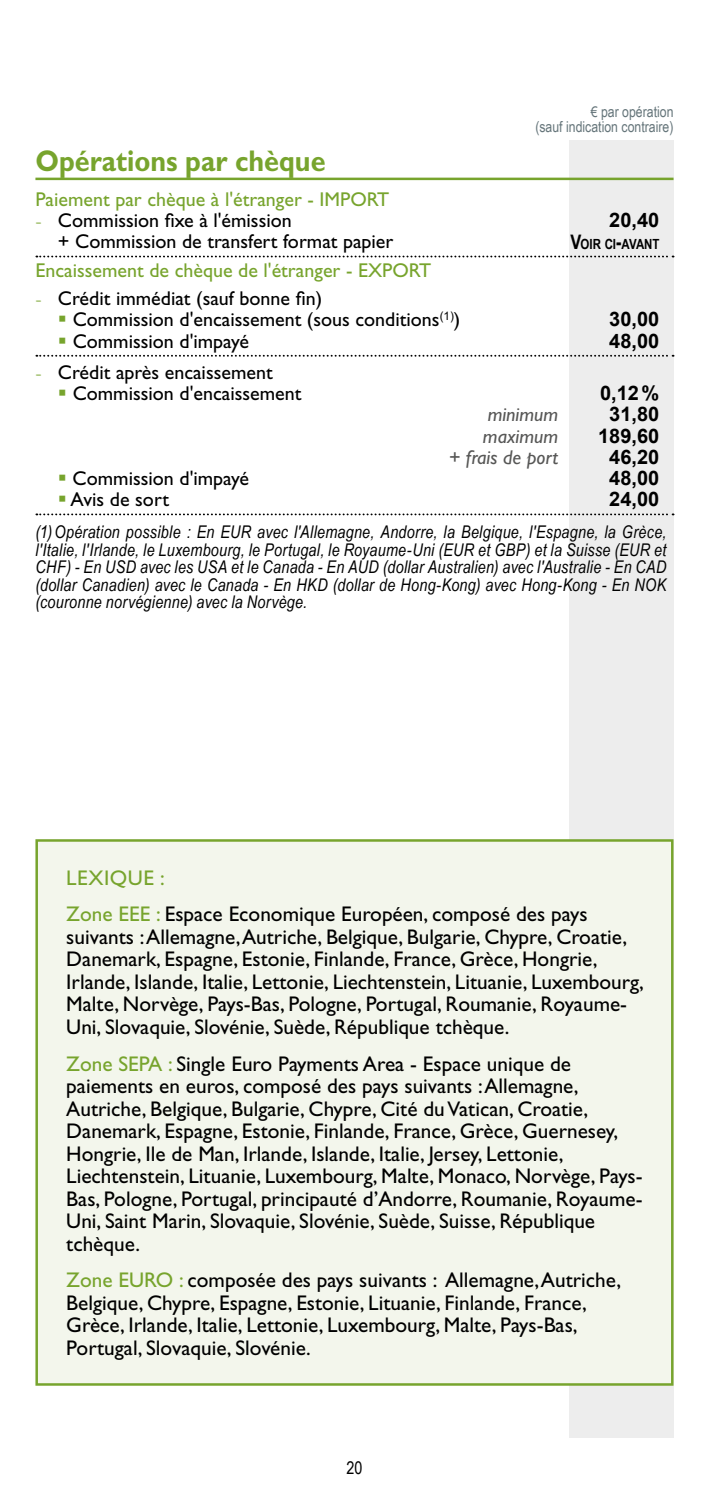
<style>
.page{position:relative;width:709px;height:1489px;background:#fff}
.page>*{position:absolute;margin:0;border:0;box-sizing:border-box;transform-origin:0 0}
.t1{font:700 30px "Gill Sans Std";color:#77a42d;scale:.9 1}
.t2{font:21.25px/22.5px "Gill Sans Std";color:#000}
.t3{font:20px "Gill Sans Std";color:#000}
.t4{font:20px "Gill Sans Std";color:#77a42d}
.t5{font:700 20px "Arial";color:#000}
.t6{font:italic 20px "Gill Sans Std";color:#575756}
.t7{font:italic 17.5px/17.5px "Arial Narrow";letter-spacing:.015em;color:#000;text-align:justify}
.t8{font:17.5px "Arial Narrow";color:#000}
.t9{font:15px/15px "Arial Narrow";color:#65757a;text-align:right}
.t10{font:700 14px "Arial Narrow";letter-spacing:-.01em;color:#000}
.s1{font-family:"Garamond";color:#77a42d}
.s2{font-size:20px}
.s3{color:#77a42d}
</style>
<div class="page">
<div style="left:568px;top:140px;width:105px;height:1297px;background:#ededed"></div>
<div style="left:37px;top:840px;width:635px;height:544px;background:#f3f6ec"></div>
<div style="left:35px;top:839px;width:638px;height:546px;border:2px solid #77a42d"></div>
<hr style="left:35px;top:178px;width:638px;height:2px;background:#77a42d">
<svg style="left:36px;top:255px;width:637px;height:2px"></svg>
<svg style="left:36px;top:355px;width:637px;height:2px"></svg>
<svg style="left:36px;top:513px;width:637px;height:2px"></svg>
<p class="t9" style="left:535px;top:103px;width:140px">€ par opération<br>(sauf indication contraire)</p>
<h1 class="t1" style="left:35px;top:143px;width:324px">Opérations par chèque</h1>
<p class="t4" style="left:35px;top:188px;width:355px">Paiement par chèque à l'étranger - IMPORT</p>
<p class="t3" style="left:35px;top:209px;width:258px"><span class="s1">-</span> Commission fixe à l'émission</p>
<p class="t5" style="left:609px;top:206px;width:52px">20,40</p>
<p class="t3" style="left:58px;top:230px;width:337px">+ Commission de transfert format papier</p>
<p class="t10" style="left:570px;top:233px;width:90px"><span class="s2">V</span>OIR CI<span class="s2">-</span>AVANT</p>
<p class="t4" style="left:35px;top:258px;width:397px">Encaissement de chèque de l'étranger - EXPORT</p>
<p class="t3" style="left:35px;top:287px;width:288px"><span class="s1">-</span> Crédit immédiat (sauf bonne fin)</p>
<p class="t3" style="left:58px;top:308px;width:404px"><span class="s3">▪</span> Commission d'encaissement (sous conditions<sup>(1)</sup>)</p>
<p class="t5" style="left:609px;top:305px;width:52px">30,00</p>
<p class="t3" style="left:58px;top:329px;width:192px"><span class="s3">▪</span> Commission d'impayé</p>
<p class="t5" style="left:609px;top:326px;width:52px">48,00</p>
<p class="t3" style="left:35px;top:360px;width:239px"><span class="s1">-</span> Crédit après encaissement</p>
<p class="t3" style="left:58px;top:382px;width:245px"><span class="s3">▪</span> Commission d'encaissement</p>
<p class="t5" style="left:600px;top:379px;width:61px">0,12%</p>
<p class="t6" style="left:487px;top:403px;width:72px">minimum</p>
<p class="t5" style="left:609px;top:400px;width:52px">31,80</p>
<p class="t6" style="left:483px;top:424px;width:77px">maximum</p>
<p class="t5" style="left:598px;top:421px;width:63px">189,60</p>
<p class="t6" style="left:448px;top:445px;width:111px">+ frais de port</p>
<p class="t5" style="left:609px;top:442px;width:52px">46,20</p>
<p class="t3" style="left:58px;top:467px;width:192px"><span class="s3">▪</span> Commission d'impayé</p>
<p class="t5" style="left:609px;top:464px;width:52px">48,00</p>
<p class="t3" style="left:58px;top:488px;width:113px"><span class="s3">▪</span> Avis de sort</p>
<p class="t5" style="left:609px;top:485px;width:52px">24,00</p>
<p class="t7" style="left:35px;top:523px;width:632px">(1)Opération possible : En EUR avec l'Allemagne, Andorre, la Belgique, l'Espagne, la Grèce, l'Italie, l'Irlande, le Luxembourg, le Portugal, le Royaume-Uni (EUR et GBP) et la Suisse (EUR et CHF) - En USD avec les USA et le Canada - En AUD (dollar Australien) avec l'Australie - En CAD (dollar Canadien) avec le Canada - En HKD (dollar de Hong-Kong) avec Hong-Kong - En NOK (couronne norvégienne) avec la Norvège.</p>
<p class="t2" style="left:66px;top:859px;width:523px;line-height:36.8px"><span class="s3">LEXIQUE :<br>Zone EEE :</span> Espace Economique Européen, composé des pays</p>
<p class="t2" style="left:66px;top:925px;width:579px">suivants : Allemagne, Autriche, Belgique, Bulgarie, Chypre, Croatie, Danemark, Espagne, Estonie, Finlande, France, Grèce, Hongrie, Irlande, Islande, Italie, Lettonie, Liechtenstein, Lituanie, Luxembourg, Malte, Norvège, Pays-Bas, Pologne, Portugal, Roumanie, Royaume-Uni, Slovaquie, Slovénie, Suède, République tchèque.</p>
<p class="t2" style="left:66px;top:1052px;width:578px"><span class="s3">Zone SEPA :</span> Single Euro Payments Area - Espace unique de paiements en euros, composé des pays suivants : Allemagne, Autriche, Belgique, Bulgarie, Chypre, Cité du Vatican, Croatie, Danemark, Espagne, Estonie, Finlande, France, Grèce, Guernesey, Hongrie, Ile de Man, Irlande, Islande, Italie, Jersey, Lettonie, Liechtenstein, Lituanie, Luxembourg, Malte, Monaco, Norvège, Pays-Bas, Pologne, Portugal, principauté d’Andorre, Roumanie, Royaume-Uni, Saint Marin, Slovaquie, Slovénie, Suède, Suisse, République tchèque.</p>
<p class="t2" style="left:66px;top:1268px;width:556px"><span class="s3">Zone EURO :</span> composée des pays suivants : Allemagne, Autriche, Belgique, Chypre, Espagne, Estonie, Lituanie, Finlande, France, Grèce, Irlande, Italie, Lettonie, Luxembourg, Malte, Pays-Bas, Portugal, Slovaquie, Slovénie.</p>
<p class="t8" style="left:346px;top:1454px;width:17px">20</p>
</div>
